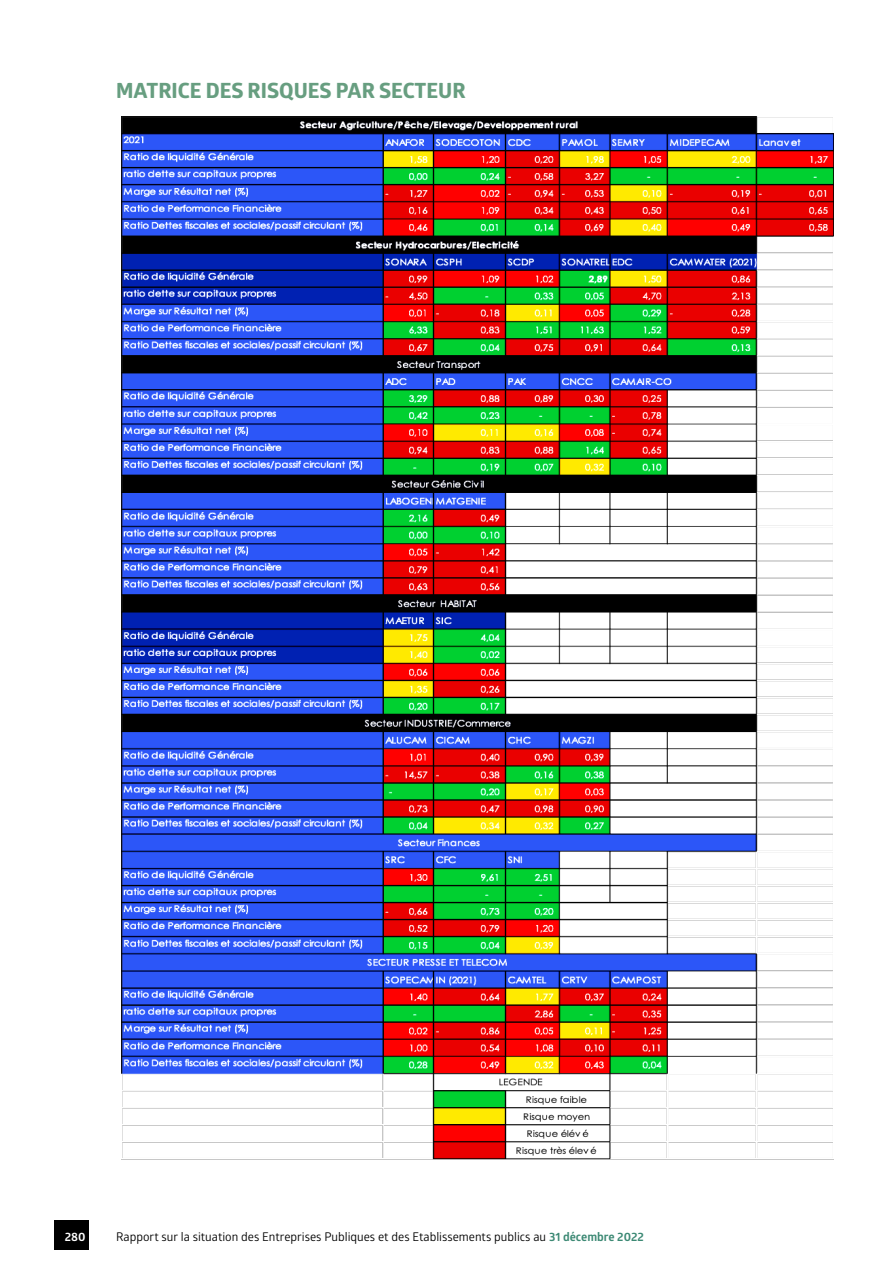
<style>
.page{position:relative;width:893px;height:1263px;background:#fff}
.page>*{position:absolute;margin:0;border:0;box-sizing:border-box;transform-origin:0 0}
.t1{font:700 21px "Globerx";color:#679e80}
.t2{font:12px "Glober";color:#000}
.t3{font:700 12px "Glober";color:#fff}
.s1{font-weight:700;color:#3c8974}
</style>
<div class="page">
<div style="left:54px;top:1221px;width:35px;height:29px;background:#000"></div>
<img style="left:121px;top:116px;width:713px;height:1043px">
<h1 class="t1" style="left:116px;top:76px;width:351px">MATRICE DES RISQUES PAR SECTEUR</h1>
<p class="t3" style="left:65px;top:1228px;width:22px">280</p>
<p class="t2" style="left:116px;top:1228px;width:529px">Rapport sur la situation des Entreprises Publiques et des Etablissements publics au <span class="s1">31 décembre 2022</span></p>
</div>
